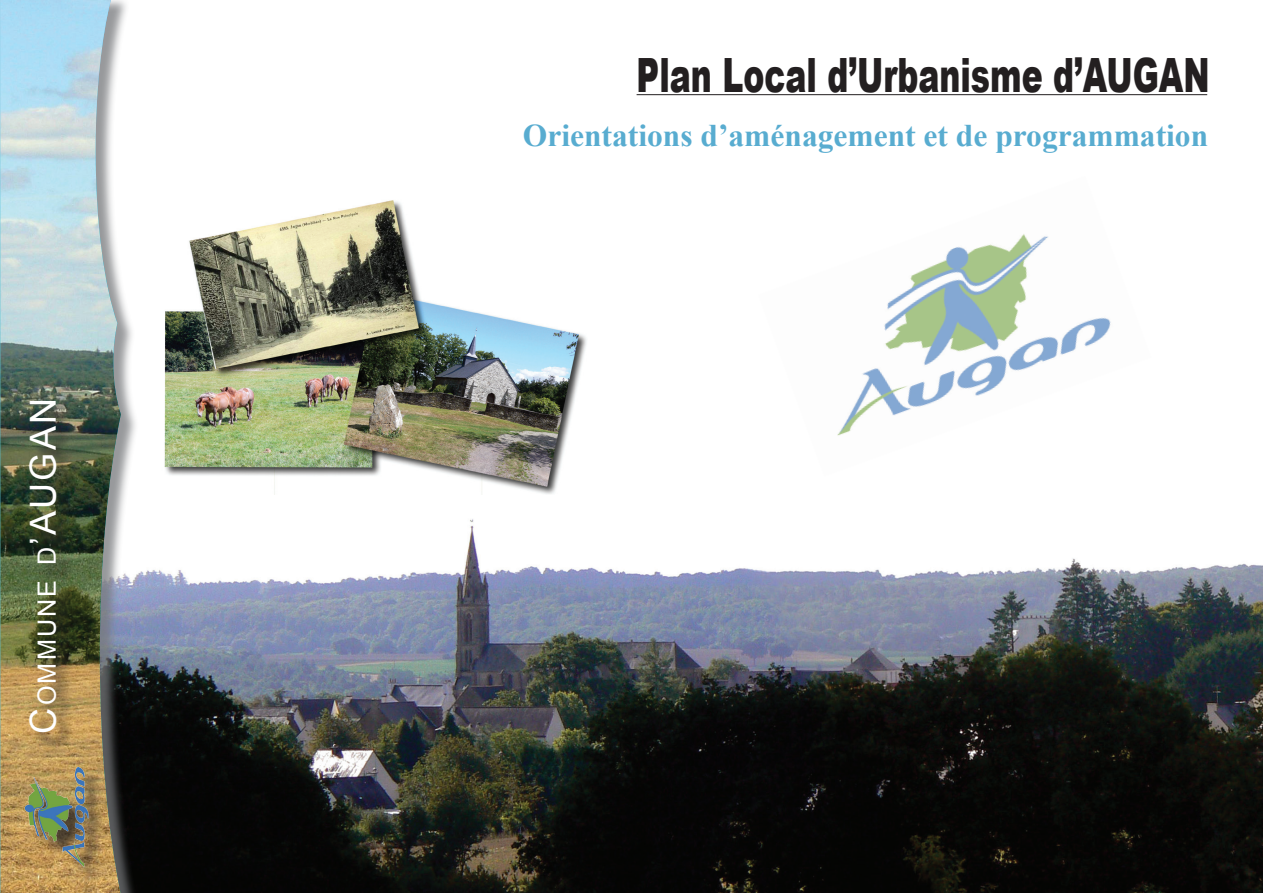
<style>
.page{position:relative;width:1263px;height:893px;background:#fff}
.page>*{position:absolute;margin:0;border:0;box-sizing:border-box;transform-origin:0 0}
.t1{font:900 47.25px "Arial";color:#231f20;scale:.67 1}
.t2{font:36px "Arial";color:#fff}
.t3{font:700 31.5px "Times New Roman";color:#58acd0}
.s1{font-size:25.2px}
</style>
<div class="page">
<hr style="left:637px;top:94px;width:570px;height:1px;background:#231f20">
<img style="left:140px;top:519px;width:1122px;height:374px">
<img style="left:837px;top:234px;width:274px;height:202px">
<img style="left:164px;top:200px;width:423px;height:295px">
<div style="left:3px;top:0;width:137px;height:893px;background:#76787b;opacity:.75"></div>
<img style="left:0;top:0;width:121px;height:893px">
<div style="left:28px;top:770px;width:79px;height:114px;background:#231f20;opacity:.75"></div>
<img style="left:15px;top:758px;width:84px;height:118px">
<div style="left:32px;top:403px;width:43px;height:347px;background:#231f20;opacity:.75"></div>
<p class="t2" style="left:20px;top:733px;width:331px;rotate:-90deg">C<span class="s1">ommune d</span>’AUGAN</p>
<h1 class="t1" style="left:637px;top:41px;width:857px">Plan Local d’Urbanisme d’AUGAN</h1>
<p class="t3" style="left:523px;top:114px;width:687px">Orientations d’aménagement et de programmation</p>
</div>
